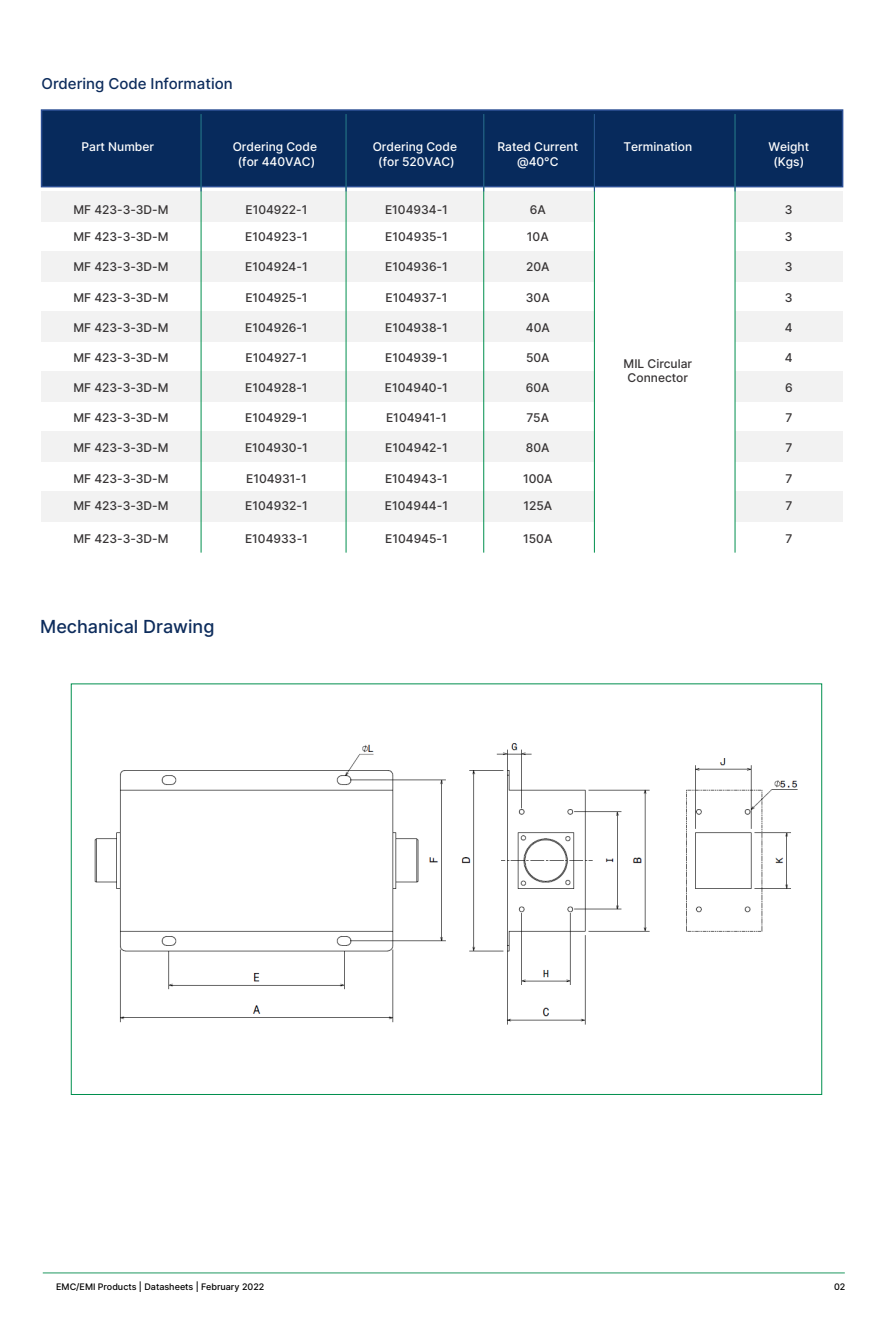
<style>
.page{position:relative;width:893px;height:1319px;background:#fff}
.page>*{position:absolute;margin:0;border:0;box-sizing:border-box;transform-origin:0 0}
.t1{font:500 18px "Inter";color:#0d2c5c}
.t2{font:500 15px "Inter";color:#0d2c5c}
.t3{font:500 12px/14.4px "Inter";color:#373435;text-align:center}
.t4{font:500 12px/14.4px "Inter";color:#fff;text-align:center}
.t5{font:500 9px "Inter";color:#000}
</style>
<div class="page">
<hr style="left:43px;top:1272px;width:802px;height:1px;background:#1f985f">
<div style="left:41px;top:109px;width:802px;height:78px;background:#072a5c;border:2px solid #2b4e93"></div>
<div style="left:42px;top:191px;width:801px;height:30px;background:#f2f2f2"></div>
<div style="left:42px;top:251px;width:801px;height:30px;background:#f2f2f2"></div>
<div style="left:42px;top:311px;width:801px;height:30px;background:#f2f2f2"></div>
<div style="left:42px;top:371px;width:801px;height:30px;background:#f2f2f2"></div>
<div style="left:42px;top:431px;width:801px;height:30px;background:#f2f2f2"></div>
<div style="left:42px;top:491px;width:801px;height:30px;background:#f2f2f2"></div>
<div style="left:594px;top:191px;width:141px;height:361px;background:#fff"></div>
<hr style="left:201px;top:114px;width:1px;height:438px;background:#008f4e">
<hr style="left:346px;top:114px;width:1px;height:438px;background:#008f4e">
<hr style="left:594px;top:114px;width:1px;height:438px;background:#008f4e">
<hr style="left:735px;top:114px;width:1px;height:438px;background:#008f4e">
<hr style="left:201px;top:114px;width:1px;height:77px;background:#2b4e93">
<hr style="left:346px;top:114px;width:1px;height:77px;background:#2b4e93">
<hr style="left:594px;top:114px;width:1px;height:77px;background:#2b4e93">
<hr style="left:483px;top:114px;width:1px;height:438px;background:#008f4e">
<hr style="left:483px;top:114px;width:1px;height:77px;background:#2b4e93">
<hr style="left:735px;top:114px;width:1px;height:77px;background:#2b4e93">
<img style="left:94px;top:743px;width:704px;height:282px">
<p class="t2" style="left:42px;top:73px;width:193px">Ordering Code Information</p>
<p class="t4" style="left:82px;top:139px;width:74px">Part Number</p>
<p class="t4" style="left:233px;top:139px;width:86px">Ordering Code (for 440VAC)</p>
<p class="t4" style="left:373px;top:139px;width:86px">Ordering Code (for 520VAC)</p>
<p class="t4" style="left:497px;top:139px;width:82px">Rated Current @40°C</p>
<p class="t4" style="left:623px;top:139px;width:70px">Termination</p>
<p class="t4" style="left:768px;top:139px;width:42px">Weight (Kgs)</p>
<p class="t3" style="left:245px;top:202px;width:64px">E104922-1</p>
<p class="t3" style="left:530px;top:202px;width:18px">6A</p>
<p class="t3" style="left:73px;top:202px;width:97px">MF 423-3-3D-M</p>
<p class="t3" style="left:385px;top:202px;width:64px">E104934-1</p>
<p class="t3" style="left:785px;top:202px;width:9px">3</p>
<p class="t3" style="left:527px;top:229px;width:23px">10A</p>
<p class="t3" style="left:526px;top:259px;width:25px">20A</p>
<p class="t3" style="left:526px;top:290px;width:25px">30A</p>
<p class="t3" style="left:526px;top:320px;width:25px">40A</p>
<p class="t3" style="left:526px;top:350px;width:25px">50A</p>
<p class="t3" style="left:526px;top:380px;width:25px">60A</p>
<p class="t3" style="left:526px;top:410px;width:24px">75A</p>
<p class="t3" style="left:526px;top:440px;width:25px">80A</p>
<p class="t3" style="left:73px;top:229px;width:97px">MF 423-3-3D-M</p>
<p class="t3" style="left:245px;top:229px;width:64px">E104923-1</p>
<p class="t3" style="left:385px;top:229px;width:64px">E104935-1</p>
<p class="t3" style="left:785px;top:229px;width:9px">3</p>
<p class="t3" style="left:73px;top:259px;width:97px">MF 423-3-3D-M</p>
<p class="t3" style="left:245px;top:259px;width:64px">E104924-1</p>
<p class="t3" style="left:385px;top:259px;width:64px">E104936-1</p>
<p class="t3" style="left:785px;top:259px;width:9px">3</p>
<p class="t3" style="left:73px;top:290px;width:97px">MF 423-3-3D-M</p>
<p class="t3" style="left:245px;top:290px;width:64px">E104925-1</p>
<p class="t3" style="left:385px;top:290px;width:64px">E104937-1</p>
<p class="t3" style="left:785px;top:290px;width:9px">3</p>
<p class="t3" style="left:73px;top:320px;width:97px">MF 423-3-3D-M</p>
<p class="t3" style="left:245px;top:320px;width:64px">E104926-1</p>
<p class="t3" style="left:385px;top:320px;width:64px">E104938-1</p>
<p class="t3" style="left:785px;top:320px;width:9px">4</p>
<p class="t3" style="left:73px;top:350px;width:97px">MF 423-3-3D-M</p>
<p class="t3" style="left:246px;top:350px;width:63px">E104927-1</p>
<p class="t3" style="left:385px;top:350px;width:64px">E104939-1</p>
<p class="t3" style="left:785px;top:350px;width:9px">4</p>
<p class="t3" style="left:73px;top:380px;width:97px">MF 423-3-3D-M</p>
<p class="t3" style="left:245px;top:380px;width:64px">E104928-1</p>
<p class="t3" style="left:385px;top:380px;width:64px">E104940-1</p>
<p class="t3" style="left:785px;top:380px;width:9px">6</p>
<p class="t3" style="left:73px;top:410px;width:97px">MF 423-3-3D-M</p>
<p class="t3" style="left:245px;top:410px;width:64px">E104929-1</p>
<p class="t3" style="left:386px;top:410px;width:62px">E104941-1</p>
<p class="t3" style="left:785px;top:410px;width:8px">7</p>
<p class="t3" style="left:73px;top:440px;width:97px">MF 423-3-3D-M</p>
<p class="t3" style="left:785px;top:440px;width:8px">7</p>
<p class="t3" style="left:624px;top:356px;width:70px">MIL Circular<br>Connector</p>
<p class="t3" style="left:245px;top:440px;width:64px">E104930-1</p>
<p class="t3" style="left:385px;top:440px;width:64px">E104942-1</p>
<p class="t3" style="left:73px;top:470px;width:97px">MF 423-3-3D-M</p>
<p class="t3" style="left:246px;top:470px;width:62px">E104931-1</p>
<p class="t3" style="left:385px;top:470px;width:64px">E104943-1</p>
<p class="t3" style="left:523px;top:470px;width:31px">100A</p>
<p class="t3" style="left:785px;top:470px;width:8px">7</p>
<p class="t3" style="left:73px;top:498px;width:97px">MF 423-3-3D-M</p>
<p class="t3" style="left:245px;top:498px;width:64px">E104932-1</p>
<p class="t3" style="left:385px;top:498px;width:65px">E104944-1</p>
<p class="t3" style="left:523px;top:498px;width:30px">125A</p>
<p class="t3" style="left:785px;top:498px;width:8px">7</p>
<p class="t3" style="left:73px;top:531px;width:97px">MF 423-3-3D-M</p>
<p class="t3" style="left:245px;top:531px;width:64px">E104933-1</p>
<p class="t3" style="left:385px;top:531px;width:64px">E104945-1</p>
<p class="t3" style="left:523px;top:531px;width:31px">150A</p>
<p class="t3" style="left:785px;top:531px;width:8px">7</p>
<h1 class="t1" style="left:40px;top:613px;width:176px">Mechanical Drawing</h1>
<p class="t5" style="left:56px;top:1279px;width:210px">EMC/EMI Products | Datasheets | February 2022</p>
<p class="t5" style="left:834px;top:1279px;width:13px">02</p>
</div>
